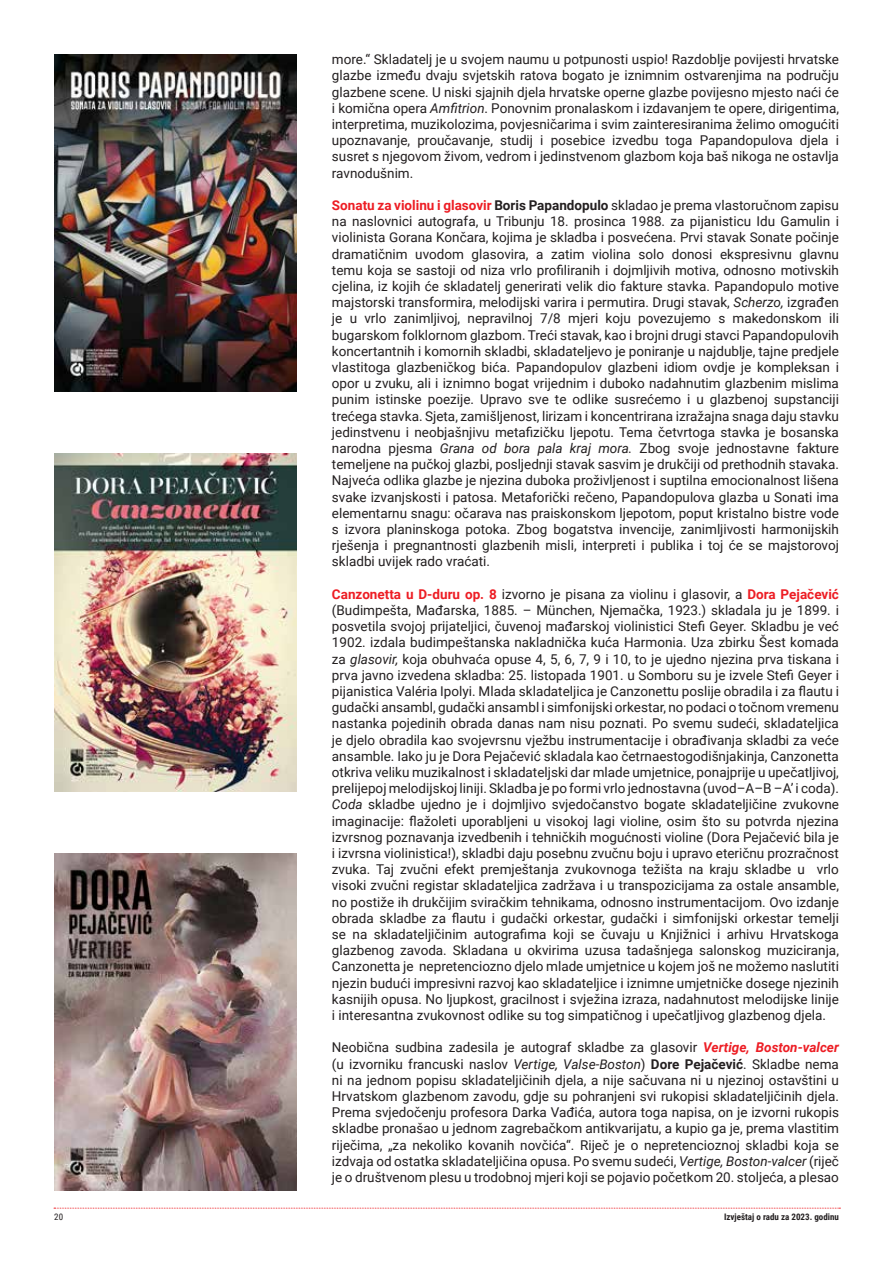
<style>
.page{position:relative;width:893px;height:1263px;background:#fff}
.page>*{position:absolute;margin:0;border:0;box-sizing:border-box;transform-origin:0 0}
.t1{font:13.5px/16.2px "Roboto";color:#231f20;text-align:justify}
.t2{font:700 9px "Roboto Condensed";color:#231f20}
.t3{font:9px "Roboto Condensed";color:#231f20}
.s1{font-style:italic}
.s2{font-weight:700;color:#ed1d24}
.s3{font-weight:700}
.s4{font-weight:700;font-style:italic;color:#ed1d24}
</style>
<div class="page">
<svg style="left:54px;top:1208px;width:786px;height:1px"></svg>
<img style="left:54px;top:54px;width:243px;height:337px">
<img style="left:54px;top:454px;width:243px;height:337px">
<img style="left:54px;top:853px;width:243px;height:338px">
<p class="t1" style="left:332px;top:51px;width:508px">more.“ Skladatelj je u svojem naumu u potpunosti uspio! Razdoblje povijesti hrvatske glazbe između dvaju svjetskih ratova bogato je iznimnim ostvarenjima na području glazbene scene. U niski sjajnih djela hrvatske operne glazbe povijesno mjesto naći će i komična opera <span class="s1">Amfitrion</span>. Ponovnim pronalaskom i izdavanjem te opere, dirigentima, interpretima, muzikolozima, povjesničarima i svim zainteresiranima želimo omogućiti upoznavanje, proučavanje, studij i posebice izvedbu toga Papandopulova djela i susret s njegovom živom, vedrom i jedinstvenom glazbom koja baš nikoga ne ostavlja ravnodušnim.</p>
<p class="t1" style="left:332px;top:197px;width:509px"><span class="s2">Sonatu za violinu i glasovir</span> <span class="s3">Boris Papandopulo</span> skladao je prema vlastoručnom zapisu na naslovnici autografa, u Tribunju 18. prosinca 1988. za pijanisticu Idu Gamulin i violinista Gorana Končara, kojima je skladba i posvećena. Prvi stavak Sonate počinje dramatičnim uvodom glasovira, a zatim violina solo donosi ekspresivnu glavnu temu koja se sastoji od niza vrlo profiliranih i dojmljivih motiva, odnosno motivskih cjelina, iz kojih će skladatelj generirati velik dio fakture stavka. Papandopulo motive majstorski transformira, melodijski varira i permutira. Drugi stavak, <span class="s1">Scherzo,</span> izgrađen je u vrlo zanimljivoj, nepravilnoj 7/8 mjeri koju povezujemo s makedonskom ili bugarskom folklornom glazbom. Treći stavak, kao i brojni drugi stavci Papandopulovih koncertantnih i komornih skladbi, skladateljevo je poniranje u najdublje, tajne predjele vlastitoga glazbeničkog bića. Papandopulov glazbeni idiom ovdje je kompleksan i opor u zvuku, ali i iznimno bogat vrijednim i duboko nadahnutim glazbenim mislima punim istinske poezije. Upravo sve te odlike susrećemo i u glazbenoj supstanciji trećega stavka. Sjeta, zamišljenost, lirizam i koncentrirana izražajna snaga daju stavku jedinstvenu i neobjašnjivu metafizičku ljepotu. Tema četvrtoga stavka je bosanska narodna pjesma <span class="s1">Grana od bora pala kraj mora.</span> Zbog svoje jednostavne fakture temeljene na pučkoj glazbi, posljednji stavak sasvim je drukčiji od prethodnih stavaka.<br>Najveća odlika glazbe je njezina duboka proživljenost i suptilna emocionalnost lišena svake izvanjskosti i patosa. Metaforički rečeno, Papandopulova glazba u Sonati ima elementarnu snagu: očarava nas praiskonskom ljepotom, poput kristalno bistre vode s izvora planinskoga potoka. Zbog bogatstva invencije, zanimljivosti harmonijskih rješenja i pregnantnosti glazbenih misli, interpreti i publika i toj će se majstorovoj skladbi uvijek rado vraćati.</p>
<p class="t1" style="left:332px;top:585px;width:509px"><span class="s2">Canzonetta u D-duru op. 8</span> izvorno je pisana za violinu i glasovir, a <span class="s2">Dora Pejačević </span>(Budimpešta, Mađarska, 1885. – München, Njemačka, 1923.) skladala ju je 1899. i posvetila svojoj prijateljici, čuvenoj mađarskoj violinistici Stefi Geyer. Skladbu je već 1902. izdala budimpeštanska nakladnička kuća Harmonia. Uza zbirku Šest komada za <span class="s1">glasovir,</span> koja obuhvaća opuse 4, 5, 6, 7, 9 i 10, to je ujedno njezina prva tiskana i prva javno izvedena skladba: 25. listopada 1901. u Somboru su je izvele Stefi Geyer i pijanistica Valéria Ipolyi. Mlada skladateljica je Canzonettu poslije obradila i za flautu i gudački ansambl, gudački ansambl i simfonijski orkestar, no podaci o točnom vremenu nastanka pojedinih obrada danas nam nisu poznati. Po svemu sudeći, skladateljica je djelo obradila kao svojevrsnu vježbu instrumentacije i obrađivanja skladbi za veće ansamble. Iako ju je Dora Pejačević skladala kao četrnaestogodišnjakinja, Canzonetta otkriva veliku muzikalnost i skladateljski dar mlade umjetnice, ponajprije u upečatljivoj, prelijepoj melodijskoj liniji. Skladba je po formi vrlo jednostavna (uvod–A–B –A’ i coda).<br><span class="s1">Coda</span> skladbe ujedno je i dojmljivo svjedočanstvo bogate skladateljičine zvukovne imaginacije: flažoleti uporabljeni u visokoj lagi violine, osim što su potvrda njezina izvrsnog poznavanja izvedbenih i tehničkih mogućnosti violine (Dora Pejačević bila je i izvrsna violinistica!), skladbi daju posebnu zvučnu boju i upravo eteričnu prozračnost zvuka. Taj zvučni efekt premještanja zvukovnoga težišta na kraju skladbe u vrlo visoki zvučni registar skladateljica zadržava i u transpozicijama za ostale ansamble, no postiže ih drukčijim sviračkim tehnikama, odnosno instrumentacijom. Ovo izdanje obrada skladbe za flautu i gudački orkestar, gudački i simfonijski orkestar temelji se na skladateljičinim autografima koji se čuvaju u Knjižnici i arhivu Hrvatskoga glazbenog zavoda. Skladana u okvirima uzusa tadašnjega salonskog muziciranja, Canzonetta je nepretenciozno djelo mlade umjetnice u kojem još ne možemo naslutiti njezin budući impresivni razvoj kao skladateljice i iznimne umjetničke dosege njezinih kasnijih opusa. No ljupkost, gracilnost i svježina izraza, nadahnutost melodijske linije i interesantna zvukovnost odlike su tog simpatičnog i upečatljivog glazbenog djela.</p>
<p class="t1" style="left:332px;top:1039px;width:509px">Neobična sudbina zadesila je autograf skladbe za glasovir <span class="s4">Vertige, Boston-valcer </span>(u izvorniku francuski naslov <span class="s1">Vertige, Valse-Boston</span>) <span class="s3">Dore Pejačević</span>. Skladbe nema ni na jednom popisu skladateljičinih djela, a nije sačuvana ni u njezinoj ostavštini u Hrvatskom glazbenom zavodu, gdje su pohranjeni svi rukopisi skladateljičinih djela.<br>Prema svjedočenju profesora Darka Vađića, autora toga napisa, on je izvorni rukopis skladbe pronašao u jednom zagrebačkom antikvarijatu, a kupio ga je, prema vlastitim riječima, „za nekoliko kovanih novčića“. Riječ je o nepretencioznoj skladbi koja se izdvaja od ostatka skladateljičina opusa. Po svemu sudeći, <span class="s1">Vertige, Boston-valcer</span> (riječ je o društvenom plesu u trodobnoj mjeri koji se pojavio početkom 20. stoljeća, a plesao</p>
<p class="t3" style="left:54px;top:1211px;width:11px">20</p>
<p class="t2" style="left:724px;top:1211px;width:116px">Izvještaj o radu za 2023. godinu</p>
</div>
